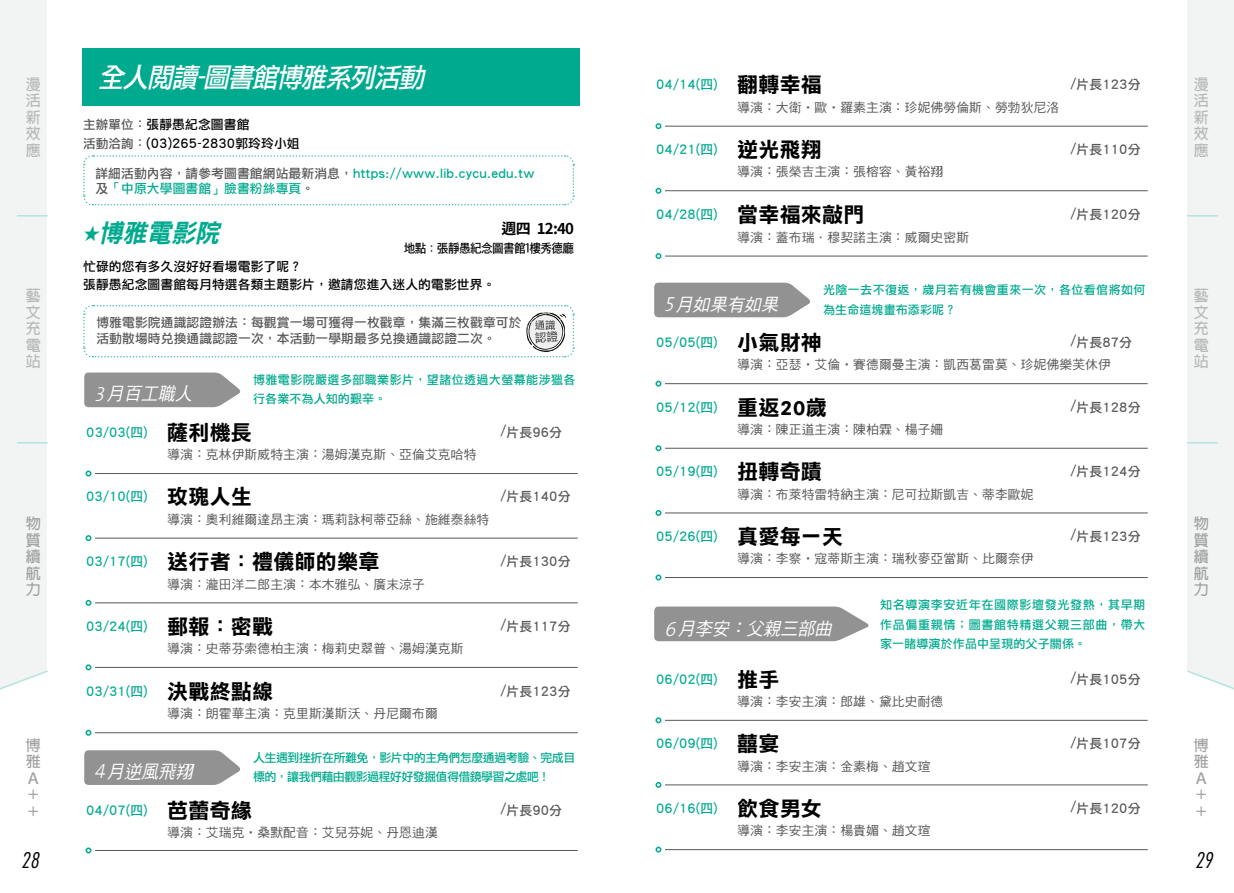
<style>
.page{position:relative;width:1234px;height:893px;background:#fff}
.page>*{position:absolute;margin:0;border:0;box-sizing:border-box;transform-origin:0 0}
.t1{font:italic 27px "Li Hei Pro";color:#fff;scale:.95 1}
.t2{font:italic 25.5px "DF Hei Std W9";color:#00aa8f;scale:.95 1}
.t3{font:21px "DF Li Hei Std W7";letter-spacing:.01em;color:#000}
.t4{font:italic 300 condensed 21px "Futura Std";color:#000}
.t5{font:italic 18px "DF Hei Std W5";color:#fff;scale:.95 1}
.t6{font:700 15px/16.5px "Adobe Fan Heiti Std";color:#b5b6b6;text-align:justify}
.t7{font:700 15px/16.5px "Adobe Fan Heiti Std";color:#9fa0a0;text-align:justify}
.t8{font:700 15px "Taipei Sans TC Beta";color:#000}
.t9{font:500 13.5px "Apple SD Gothic Neo";letter-spacing:-.05em;color:#000}
.t10{font:12.75px "DF Hei Std W5";letter-spacing:.01em;color:#595757}
.t11{font:12.75px/15.3px "Li Hei Pro";letter-spacing:.01em;color:#00aa8f}
.t12{font:12.75px/15.3px "Li Hei Pro";letter-spacing:.01em;color:#595757}
.t13{font:12.75px/18px "Li Hei Pro";letter-spacing:.01em;color:#000}
.t14{font:12px/19.5px "Li Hei Pro";letter-spacing:.035em;color:#00aa8f}
.t15{font:12px/19.5px "Li Hei Pro";letter-spacing:.01em;color:#00aa8f;text-align:justify}
.t16{font:12px/19.5px "Li Hei Pro";letter-spacing:-.045em;color:#00aa8f}
.s1{font-size:12.6px;color:#595757}
.s2{color:#595757}
.s3{font-family:"ST Heiti TC";font-weight:500;font-size:18px}
.s4{font-family:"DF Li Hei Std W7";font-size:21px;color:#000}
.s5{font-family:"The Sans Light Caps";font-size:20.55px}
.s6{font-family:"Li Hei Pro";font-size:12.75px;color:#00aa8f}
</style>
<div class="page">
<div style="left:0;top:0;width:48px;height:690px;background:#f2f3f3"></div>
<div style="left:1187px;top:0;width:46px;height:689px;background:#f2f3f3"></div>
<hr style="left:665px;top:383px;width:482px;height:1px;background:#595757">
<hr style="left:665px;top:720px;width:482px;height:1px;background:#595757">
<hr style="left:665px;top:513px;width:482px;height:1px;background:#595757">
<hr style="left:665px;top:577px;width:482px;height:1px;background:#595757">
<hr style="left:665px;top:126px;width:482px;height:1px;background:#595757">
<hr style="left:665px;top:448px;width:482px;height:1px;background:#595757">
<hr style="left:665px;top:784px;width:482px;height:1px;background:#595757">
<hr style="left:665px;top:190px;width:482px;height:1px;background:#595757">
<hr style="left:665px;top:256px;width:482px;height:1px;background:#595757">
<svg style="left:655px;top:381px;width:6px;height:6px"></svg>
<svg style="left:655px;top:717px;width:6px;height:6px"></svg>
<svg style="left:655px;top:510px;width:6px;height:6px"></svg>
<hr style="left:665px;top:849px;width:482px;height:1px;background:#595757">
<svg style="left:655px;top:847px;width:6px;height:6px"></svg>
<svg style="left:655px;top:123px;width:6px;height:6px"></svg>
<svg style="left:655px;top:445px;width:6px;height:6px"></svg>
<svg style="left:655px;top:782px;width:6px;height:6px"></svg>
<svg style="left:655px;top:575px;width:6px;height:5px"></svg>
<svg style="left:655px;top:188px;width:6px;height:6px"></svg>
<svg style="left:655px;top:253px;width:6px;height:6px"></svg>
<svg style="left:654px;top:283px;width:157px;height:34px;background:#999"></svg>
<svg style="left:654px;top:607px;width:215px;height:34px;background:#999"></svg>
<div style="left:82px;top:48px;width:497px;height:58px;background:#00aa8f"></div>
<hr style="left:95px;top:473px;width:482px;height:1px;background:#595757">
<hr style="left:95px;top:602px;width:482px;height:1px;background:#595757">
<hr style="left:95px;top:538px;width:482px;height:1px;background:#595757">
<hr style="left:95px;top:667px;width:482px;height:1px;background:#595757">
<hr style="left:95px;top:732px;width:482px;height:1px;background:#595757">
<svg style="left:85px;top:471px;width:6px;height:5px"></svg>
<svg style="left:85px;top:600px;width:6px;height:6px"></svg>
<hr style="left:95px;top:850px;width:482px;height:1px;background:#595757">
<svg style="left:85px;top:847px;width:6px;height:6px"></svg>
<svg style="left:85px;top:535px;width:6px;height:6px"></svg>
<svg style="left:85px;top:664px;width:6px;height:6px"></svg>
<svg style="left:85px;top:730px;width:6px;height:6px"></svg>
<svg style="left:84px;top:373px;width:157px;height:34px;background:#999"></svg>
<svg style="left:84px;top:750px;width:157px;height:35px;background:#9a9a9a"></svg>
<svg style="left:83px;top:155px;width:491px;height:51px"></svg>
<svg style="left:83px;top:304px;width:491px;height:54px"></svg>
<p class="t6" style="left:26px;top:77px;width:16px">漫活新效應</p>
<h1 class="t1" style="left:98px;top:64px;width:350px">全人閱讀-圖書館博雅系列活動</h1>
<p class="t13" style="left:83px;top:115px;width:218px;line-height:19px"><span class="s1">主辦單位：</span>張靜愚紀念圖書館<br><span class="s1">活動洽詢：</span>(03)265-2830郭玲玲小姐</p>
<p class="t11" style="left:95px;top:166px;width:440px"><span class="s2">詳細活動內容，請參考圖書館網站最新消息，</span>https://www.lib.cycu.edu.tw<span class="s2">及</span>「中原大學圖書館」臉書粉絲專頁<span class="s2">。</span></p>
<h2 class="t2" style="left:82px;top:219px;width:152px"><span class="s3">★</span>博雅電影院</h2>
<p class="t8" style="left:501px;top:220px;width:74px">週四 12:40</p>
<p class="t9" style="left:404px;top:241px;width:171px">地點：張靜愚紀念圖書館1樓秀德廳</p>
<p class="t11" style="left:656px;top:77px;width:167px">04/14(四) <span class="s4">翻轉幸福</span></p>
<p class="t12" style="left:1070px;top:77px;width:71px">/片長123分</p>
<p class="t10" style="left:737px;top:100px;width:323px">導演：大衛‧歐‧羅素主演：珍妮佛勞倫斯、勞勃狄尼洛</p>
<p class="t11" style="left:656px;top:142px;width:167px">04/21(四) <span class="s4">逆光飛翔</span></p>
<p class="t12" style="left:1070px;top:142px;width:71px">/片長110分</p>
<p class="t10" style="left:737px;top:165px;width:207px">導演：張榮吉主演：張榕容、黃裕翔</p>
<p class="t11" style="left:656px;top:207px;width:210px">04/28(四) <span class="s4">當幸福來敲門</span></p>
<p class="t12" style="left:1070px;top:207px;width:71px">/片長120分</p>
<p class="t10" style="left:737px;top:230px;width:233px">導演：蓋布瑞．穆契諾主演：威爾史密斯</p>
<p class="t13" style="left:83px;top:257px;width:413px">忙碌的您有多久沒好好看場電影了呢？<br>張靜愚紀念圖書館每月特選各類主題影片，邀請您進入迷人的電影世界。</p>
<p class="t6" style="left:26px;top:288px;width:16px">藝文充電站</p>
<p class="t14" style="left:822px;top:280px;width:324px">光陰一去不復返，歲月若有機會重來一次，各位看倌將如何為生命這塊畫布添彩呢？</p>
<h3 class="t5" style="left:664px;top:294px;width:126px"><span class="s5">5</span>月如果有如果</h3>
<p class="t12" style="left:96px;top:315px;width:426px">博雅電影院通識認證辦法：每觀賞一場可獲得一枚戳章，集滿三枚戳章可於活動散場時兌換通識認證一次，本活動一學期最多兌換通識認證二次。</p>
<p class="t11" style="left:656px;top:335px;width:167px">05/05(四) <span class="s4">小氣財神</span></p>
<p class="t12" style="left:1070px;top:335px;width:63px">/片長87分</p>
<p class="t10" style="left:737px;top:358px;width:375px">導演：亞瑟‧艾倫‧賽德爾曼主演：凱西葛雷莫、珍妮佛樂芙休伊</p>
<p class="t7" style="left:26px;top:516px;width:16px">物質續航力</p>
<p class="t7" style="left:26px;top:737px;width:16px;text-align:left">博雅<br>Ａ＋＋</p>
<h3 class="t5" style="left:94px;top:384px;width:109px"><span class="s5">3</span>月百工職人</h3>
<p class="t14" style="left:253px;top:370px;width:324px">博雅電影院嚴選多部職業影片，望諸位透過大螢幕能涉獵各行各業不為人知的艱辛。</p>
<p class="t11" style="left:86px;top:425px;width:167px">03/03(四) <span class="s4">薩利機長</span></p>
<p class="t12" style="left:500px;top:425px;width:63px">/片長96分</p>
<p class="t10" style="left:167px;top:448px;width:310px">導演：克林伊斯威特主演：湯姆漢克斯、亞倫艾克哈特</p>
<p class="t11" style="left:86px;top:489px;width:167px">03/10(四) <span class="s4">玫瑰人生</span></p>
<p class="t12" style="left:500px;top:489px;width:71px">/片長140分</p>
<p class="t10" style="left:167px;top:512px;width:323px">導演：奧利維爾達昂主演：瑪莉詠柯蒂亞絲、施維泰絲特</p>
<h3 class="t3" style="left:86px;top:550px;width:294px"><span class="s6">03/17(四)</span> 送行者：禮儀師的樂章</h3>
<p class="t12" style="left:500px;top:554px;width:71px">/片長130分</p>
<p class="t10" style="left:167px;top:577px;width:259px">導演：瀧田洋二郎主演：本木雅弘、廣末涼子</p>
<p class="t11" style="left:86px;top:619px;width:188px">03/24(四) <span class="s4">郵報：密戰</span></p>
<p class="t12" style="left:500px;top:619px;width:71px">/片長117分</p>
<p class="t10" style="left:167px;top:642px;width:298px">導演：史蒂芬索德柏主演：梅莉史翠普、湯姆漢克斯</p>
<p class="t11" style="left:86px;top:684px;width:188px">03/31(四) <span class="s4">決戰終點線</span></p>
<p class="t12" style="left:500px;top:684px;width:71px">/片長123分</p>
<p class="t10" style="left:167px;top:707px;width:272px">導演：朗霍華主演：克里斯漢斯沃、丹尼爾布爾</p>
<h3 class="t5" style="left:94px;top:762px;width:109px"><span class="s5">4</span>月逆風飛翔</h3>
<p class="t16" style="left:253px;top:748px;width:324px">人生遇到挫折在所難免，影片中的主角們怎麼通過考驗、完成目標的，讓我們藉由觀影過程好好發掘值得借鏡學習之處吧！</p>
<p class="t11" style="left:86px;top:803px;width:167px">04/07(四) <span class="s4">芭蕾奇緣</span></p>
<p class="t12" style="left:500px;top:803px;width:63px">/片長90分</p>
<p class="t10" style="left:167px;top:825px;width:272px">導演：艾瑞克‧桑默配音：艾兒芬妮、丹恩迪漢</p>
<p class="t11" style="left:656px;top:399px;width:172px">05/12(四) <span class="s4">重返20歲</span></p>
<p class="t12" style="left:1070px;top:399px;width:71px">/片長128分</p>
<p class="t10" style="left:737px;top:422px;width:207px">導演：陳正道主演：陳柏霖、楊子姍</p>
<p class="t11" style="left:656px;top:464px;width:167px">05/19(四) <span class="s4">扭轉奇蹟</span></p>
<p class="t12" style="left:1070px;top:464px;width:71px">/片長124分</p>
<p class="t10" style="left:737px;top:487px;width:298px">導演：布萊特雷特納主演：尼可拉斯凱吉、蒂李歐妮</p>
<p class="t11" style="left:656px;top:529px;width:188px">05/26(四) <span class="s4">真愛每一天</span></p>
<p class="t12" style="left:1070px;top:529px;width:71px">/片長123分</p>
<p class="t10" style="left:737px;top:552px;width:298px">導演：李察‧寇蒂斯主演：瑞秋麥亞當斯、比爾奈伊</p>
<h3 class="t5" style="left:664px;top:619px;width:182px"><span class="s5">6</span>月李安：父親三部曲</h3>
<p class="t15" style="left:879px;top:595px;width:267px">知名導演李安近年在國際影壇發光發熱，其早期作品偏重親情；圖書館特精選父親三部曲，帶大家一睹導演於作品中呈現的父子關係。</p>
<p class="t11" style="left:656px;top:672px;width:125px">06/02(四) <span class="s4">推手</span></p>
<p class="t12" style="left:1070px;top:672px;width:71px">/片長105分</p>
<p class="t10" style="left:737px;top:694px;width:207px">導演：李安主演：郎雄、黛比史耐德</p>
<p class="t11" style="left:656px;top:736px;width:125px">06/09(四) <span class="s4">囍宴</span></p>
<p class="t12" style="left:1070px;top:736px;width:71px">/片長107分</p>
<p class="t10" style="left:737px;top:759px;width:195px">導演：李安主演：金素梅、趙文瑄</p>
<p class="t11" style="left:656px;top:801px;width:167px">06/16(四) <span class="s4">飲食男女</span></p>
<p class="t12" style="left:1070px;top:801px;width:71px">/片長120分</p>
<p class="t10" style="left:737px;top:824px;width:195px">導演：李安主演：楊貴媚、趙文瑄</p>
<p class="t6" style="left:1193px;top:77px;width:16px">漫活新效應</p>
<p class="t6" style="left:1193px;top:288px;width:16px">藝文充電站</p>
<p class="t7" style="left:1193px;top:516px;width:16px">物質續航力</p>
<p class="t7" style="left:1193px;top:737px;width:16px;text-align:left">博雅<br>Ａ＋＋</p>
<h3 class="t4" style="left:21px;top:848px;width:19px">28</h3>
<h3 class="t4" style="left:1194px;top:848px;width:19px">29</h3>
</div>
